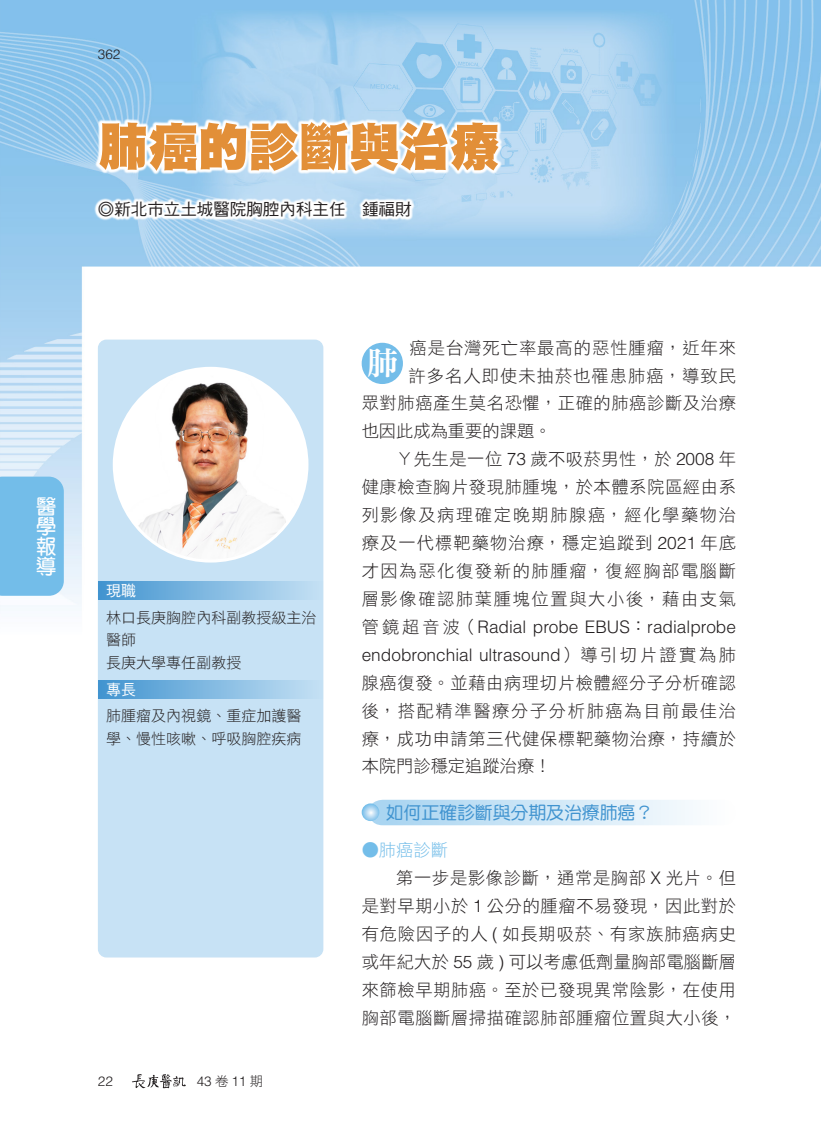
<style>
.page{position:relative;width:834px;height:1132px;background:#fff}
.page>*{position:absolute;margin:0;border:0;box-sizing:border-box;transform-origin:0 0}
._001標題{font:51.3px "DF Hei Std W12";color:#e28f38}
.大標字-第一1反白大字{font:31.5px "DF Ming Std W9";color:#fff}
.t1{font:700 20.25px/20.2px "AR Yuan B5";color:#fff;text-align:justify}
._004-一_標{font:18px "DF Yuan Std W5";letter-spacing:-.01em;color:#4194d0}
._005內文-推出{font:17.25px/27.9px "DF Hei Std W3";letter-spacing:.04em;color:#231f20;text-align:justify}
._005內文-齊頭{font:17.25px "DF Hei Std W3";letter-spacing:.06em;color:#231f20}
._005內文-齊頭-2{font:17.25px "DF Hei Std W3";letter-spacing:.035em;color:#231f20}
._005內文-齊頭-3{font:17.25px "DF Hei Std W3";color:#231f20}
._005內文-齊頭-4{font:17.25px "DF Hei Std W3";color:#73bde9}
._002-作者{font:16.5px "DF Hei Std W5";color:#231f20}
._06-表文{font:15px/22.5px "DF Hei Std W3";color:#231f20}
._06-表文-2{font:15px "DF Hei Std W5";color:#fff}
.頁碼{font:300 13.5px "Helvetica LT Std";color:#231f20}
.s1{font-family:"DF Hei Std W3";font-weight:400}
.s2{font-family:"Helvetica LT Std";font-weight:300}
</style>
<div class="page">
<img style="left:0;top:0;width:808px;height:1089px">
<img style="left:808px;top:0;width:13px;height:267px">
<div style="left:0;top:476px;width:64px;height:119px;background:#73bde9"></div>
<svg style="left:95px;top:118px;width:407px;height:102px"></svg>
<div style="left:361px;top:342px;width:42px;height:42px;background:#73bde9;border-radius:50%"></div>
<svg style="left:369px;top:799px;width:367px;height:26px"></svg>
<svg style="left:361px;top:803px;width:18px;height:17px"></svg>
<div style="left:98px;top:339px;width:225px;height:618px;background:#c7e2f5;border-radius:9px"></div>
<div style="left:98px;top:581px;width:225px;height:18px;background:linear-gradient(to right,#4093cf,#c5e1f4)"></div>
<div style="left:98px;top:679px;width:225px;height:19px;background:linear-gradient(to right,#4093cf,#c5e1f4)"></div>
<img style="left:114px;top:376px;width:193px;height:185px">
<svg style="left:132px;top:1073px;width:54px;height:14px"></svg>
<p class="頁碼" style="left:98px;top:46px;width:24px">362</p>
<p class="_001標題" style="left:98px;top:119px;width:403px">肺癌的診斷與治療</p>
<p class="_002-作者" style="left:98px;top:200px;width:315px">◎新北市立土城醫院胸腔內科主任　鍾福財</p>
<p class="t1" style="left:36px;top:495px;width:21px">醫學報導</p>
<p class="_06-表文-2" style="left:106px;top:582px;width:31px">現職</p>
<p class="_06-表文" style="left:106px;top:605px;width:211px">林口長庚胸腔內科副教授級主治醫師</p>
<p class="_06-表文" style="left:106px;top:650px;width:136px">長庚大學專任副教授</p>
<p class="_06-表文-2" style="left:106px;top:680px;width:31px">專長</p>
<p class="_06-表文" style="left:106px;top:704px;width:196px">肺腫瘤及內視鏡、重症加護醫學、慢性咳嗽、呼吸胸腔疾病</p>
<p class="頁碼" style="left:98px;top:1072px;width:17px">22</p>
<p class="頁碼" style="left:197px;top:1072px;width:68px">43<span class="s1">卷</span>11<span class="s1">期</span></p>
<p class="_005內文-齊頭" style="left:409px;top:338px;width:328px">癌是台灣死亡率最高的惡性腫瘤，近年來</p>
<p class="_005內文-齊頭" style="left:408px;top:366px;width:329px">許多名人即使未抽菸也罹患肺癌，導致民</p>
<p class="_005內文-齊頭-2" style="left:361px;top:394px;width:376px">眾對肺癌產生莫名恐懼，正確的肺癌診斷及治療</p>
<p class="_005內文-齊頭-3" style="left:361px;top:421px;width:191px">也因此成為重要的課題。</p>
<p class="_005內文-推出" style="left:361px;top:444px;width:376px;text-indent:34px">Ｙ先生是一位 <span class="s2">73</span> 歲不吸菸男性，於 <span class="s2">2008</span> 年健康檢查胸片發現肺腫塊，於本體系院區經由系列影像及病理確定晚期肺腺癌，經化學藥物治療及一代標靶藥物治療，穩定追蹤到 <span class="s2">2021</span> 年底才因為惡化復發新的肺腫瘤，復經胸部電腦斷層影像確認肺葉腫塊位置與大小後，藉由支氣管鏡超音波（<span class="s2">Radial probe EBUS</span>：<span class="s2">radialprobe endobronchial ultrasound</span>）導引切片證實為肺腺癌復發。並藉由病理切片檢體經分子分析確認後，搭配精準醫療分子分析肺癌為目前最佳治療，成功申請第三代健保標靶藥物治療，持續於本院門診穩定追蹤治療！</p>
<p class="_004-一_標" style="left:385px;top:802px;width:269px">如何正確診斷與分期及治療肺癌？</p>
<p class="_005內文-齊頭-4" style="left:361px;top:840px;width:88px">●肺癌診斷</p>
<p class="_005內文-推出" style="left:361px;top:863px;width:376px;text-indent:34px">第一步是影像診斷，通常是胸部 <span class="s2">X</span> 光片。但是對早期小於 <span class="s2">1</span> 公分的腫瘤不易發現，因此對於有危險因子的人 <span class="s2">(</span> 如長期吸菸、有家族肺癌病史或年紀大於 <span class="s2">55</span> 歲 <span class="s2">)</span> 可以考慮低劑量胸部電腦斷層來篩檢早期肺癌。至於已發現異常陰影，在使用胸部電腦斷層掃描確認肺部腫瘤位置與大小後，</p>
<p class="大標字-第一1反白大字" style="left:367px;top:346px;width:33px">肺</p>
</div>
